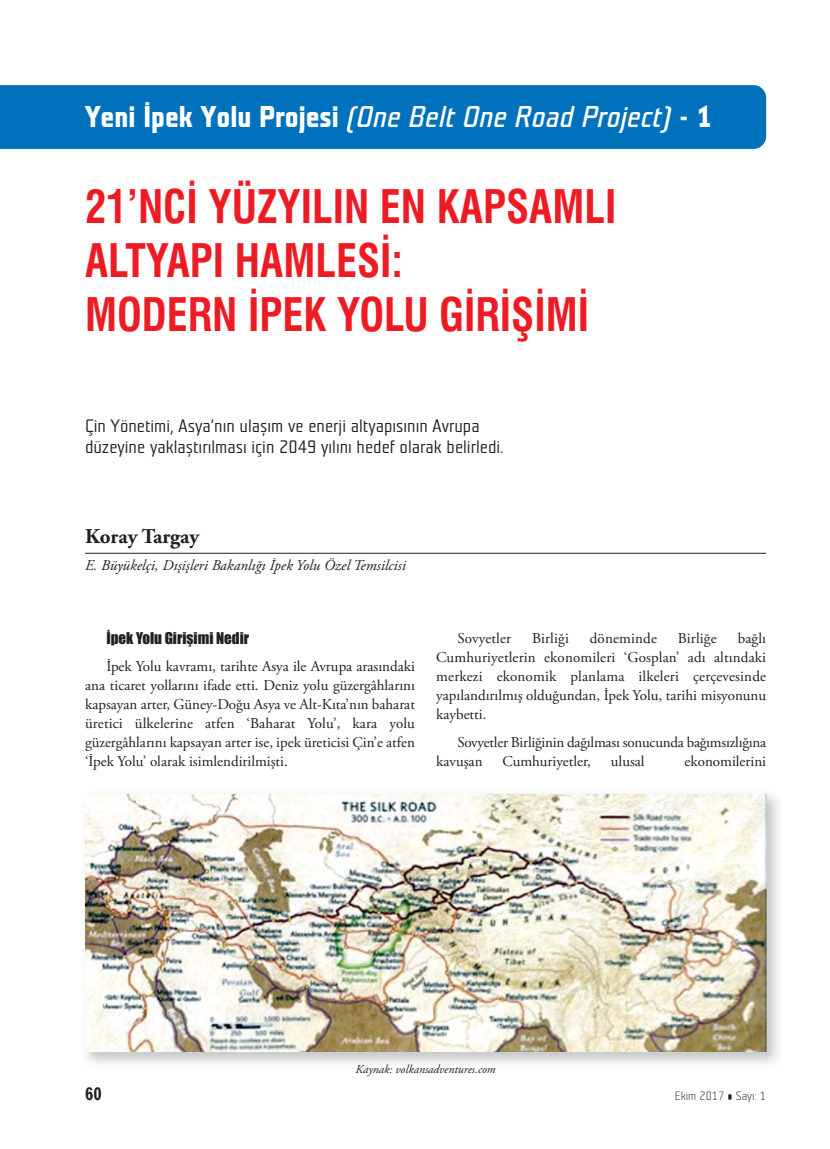
<style>
.page{position:relative;width:830px;height:1149px;background:#fff}
.page>*{position:absolute;margin:0;border:0;box-sizing:border-box;transform-origin:0 0}
.t1{font:700 condensed 45px/54px "Swiss 721 BT";color:#ed1c24;scale:.94 1}
.t2{font:italic 30px "STF Teuton Normal";color:#fff}
.t3{font:700 21px "Adobe Garamond Pro";color:#231f20}
.t4{font:18px/20.2px "STF Teuton Mager";color:#231f20}
.t5{font:18px "Gothic 720 BT Bold B";color:#231f20;scale:.9 1}
.t6{font:15px/18.9px "Adobe Garamond Pro";color:#231f20;text-align:justify}
.t7{font:italic 15px "Adobe Garamond Pro";color:#231f20}
.t8{font:15px "Impact";color:#231f20}
.t9{font:italic 12px "Adobe Garamond Pro";color:#231f20}
.t10{font:12px "STF Teuton Hell";color:#231f20}
.s1{font-weight:700;font-style:normal}
</style>
<div class="page">
<hr style="left:85px;top:552px;width:680px;height:1px;background:#231f20">
<div style="left:0;top:85px;width:765px;height:64px;background:#0071bc"></div>
<img style="left:85px;top:794px;width:693px;height:270px">
<img style="left:85px;top:794px;width:680px;height:257px">
<h2 class="t2" style="left:85px;top:99px;width:628px"><span class="s1">Yeni İpek Yolu Projesi</span> (One Belt One Road Project) <span class="s1">- 1</span></h2>
<h1 class="t1" style="left:85px;top:180px;width:566px">21’NCİ YÜZYILIN EN KAPSAMLI<br>ALTYAPI HAMLESİ:<br>MODERN İPEK YOLU GİRİŞİMİ</h1>
<p class="t4" style="left:85px;top:417px;width:420px">Çin Yönetimi, Asya’nın ulașım ve enerji altyapısının Avrupa düzeyine yaklaștırılması için 2049 yılını hedef olarak belirledi.</p>
<h3 class="t3" style="left:85px;top:527px;width:116px">Koray Targay</h3>
<p class="t7" style="left:85px;top:558px;width:322px">E. Büyükelçi, Dışişleri Bakanlığı İpek Yolu Özel Temsilcisi</p>
<p class="t8" style="left:106px;top:633px;width:144px">İpek Yolu Girişimi Nedir</p>
<p class="t6" style="left:85px;top:658px;width:331px;text-indent:21px">İpek Yolu kavramı, tarihte Asya ile Avrupa arasındaki ana ticaret yollarını ifade etti. Deniz yolu güzergâhlarını kapsayan arter, Güney-Doğu Asya ve Alt-Kıta’nın baharat üretici ülkelerine atfen ‘Baharat Yolu’, kara yolu güzergâhlarını kapsayan arter ise, ipek üreticisi Çin’e atfen ‘İpek Yolu’ olarak isimlendirilmişti.</p>
<p class="t6" style="left:436px;top:629px;width:331px;text-indent:301px">bağlı Cumhuriyetlerin ekonomileri ‘Gosplan’ adı altındaki merkezi ekonomik planlama ilkeleri çerçevesinde yapılandırılmış olduğundan, İpek Yolu, tarihi misyonunu kaybetti.</p>
<p class="t6" style="left:436px;top:733px;width:331px;text-indent:21px">Sovyetler Birliğinin dağılması sonucunda bağımsızlığına kavuşan</p>
<p class="t6" style="left:457px;top:629px;width:55px">Sovyetler</p>
<p class="t6" style="left:532px;top:629px;width:38px">Birliği</p>
<p class="t6" style="left:589px;top:629px;width:69px">döneminde</p>
<p class="t6" style="left:677px;top:629px;width:40px">Birliğe</p>
<p class="t6" style="left:502px;top:752px;width:90px">Cumhuriyetler,</p>
<p class="t6" style="left:610px;top:752px;width:35px">ulusal</p>
<p class="t6" style="left:684px;top:752px;width:83px">ekonomilerini</p>
<p class="t9" style="left:355px;top:1063px;width:142px">Kaynak: volkansadventures.com</p>
<p class="t5" style="left:85px;top:1083px;width:20px">60</p>
<p class="t10" style="left:674px;top:1090px;width:93px">Ekim 2017 • Sayı: 1</p>
</div>
